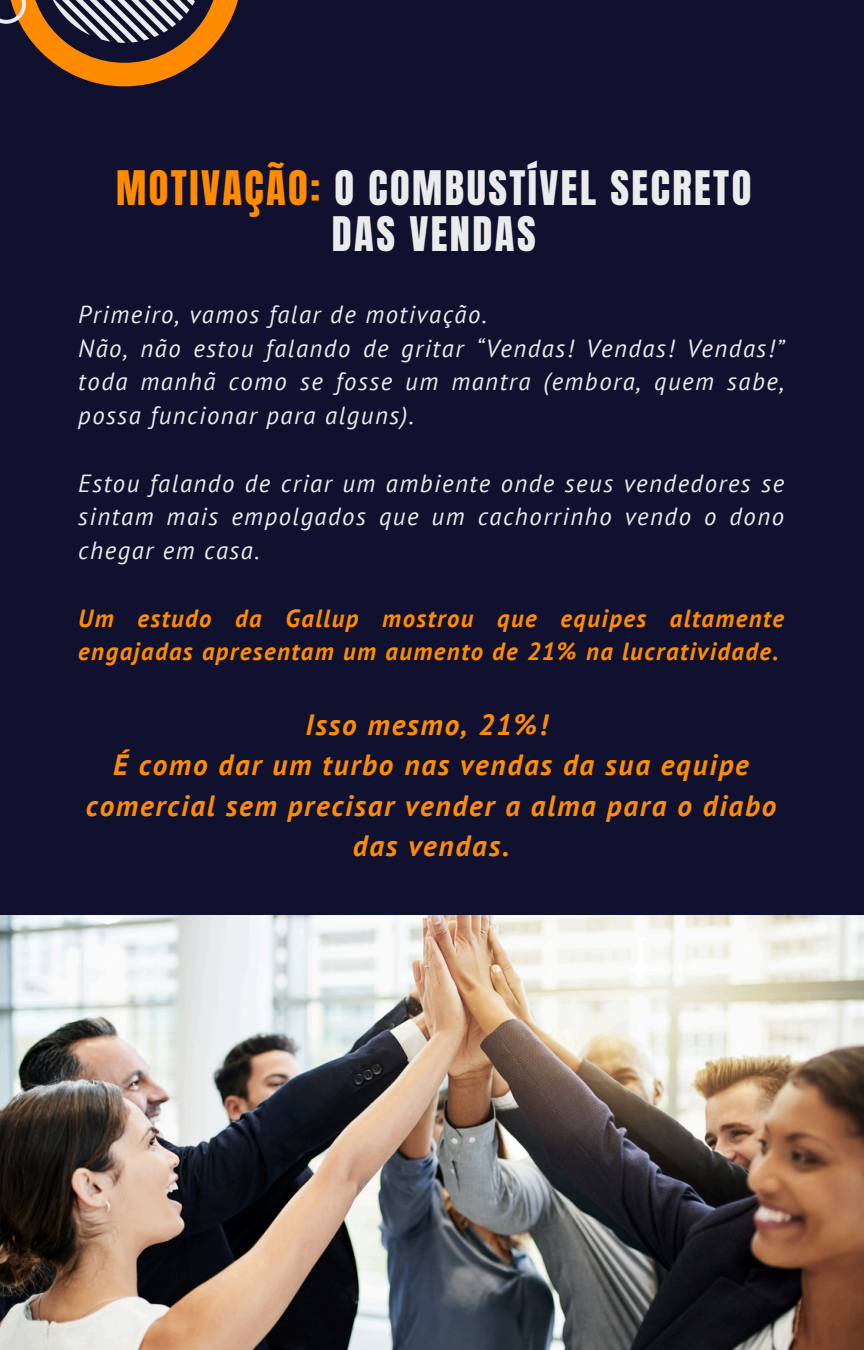
<style>
.page{position:relative;width:864px;height:1350px;background:#10102f}
.page>*{position:absolute;margin:0;border:0;box-sizing:border-box;transform-origin:0 0}
.t1{font:40.5px/45.4px "Anton";letter-spacing:.06em;color:#ebebeb;text-align:center}
.t2{font:italic 700 29.25px/40.5px "PT Sans";letter-spacing:.06em;color:#ff8c00;text-align:center}
.t3{font:italic 24.75px/33.8px "PT Sans";letter-spacing:.06em;color:#ebebeb;text-align:justify}
.t4{font:italic 700 24.75px/33.8px "PT Sans";letter-spacing:.06em;color:#ff8c00}
.s1{color:#ff8c00}
</style>
<div class="page">
<svg style="left:0;top:0;width:238px;height:86px"></svg>
<img style="left:0;top:916px;width:864px;height:434px">
<p class="t1" style="left:116px;top:166px;width:637px"><span class="s1">MOTIVAÇÃO:</span> O COMBUSTÍVEL SECRETO<br>DAS VENDAS</p>
<p class="t3" style="left:78px;top:297px;width:410px">Primeiro, vamos falar de motivação.</p>
<p class="t3" style="left:78px;top:331px;width:707px">Não, não estou falando de gritar “Vendas! Vendas! Vendas!” toda manhã como se fosse um mantra (embora, quem sabe, possa funcionar para alguns).</p>
<p class="t3" style="left:78px;top:466px;width:707px">Estou falando de criar um ambiente onde seus vendedores se sintam mais empolgados que um cachorrinho vendo o dono chegar em casa.</p>
<h1 class="t4" style="left:78px;top:601px;width:707px">Um estudo da Gallup mostrou que equipes altamente engajadas apresentam um aumento de 21% na lucratividade.</h1>
<p class="t2" style="left:86px;top:704px;width:692px">Isso mesmo, 21%!<br>É como dar um turbo nas vendas da sua equipe comercial sem precisar vender a alma para o diabo das vendas.</p>
</div>
